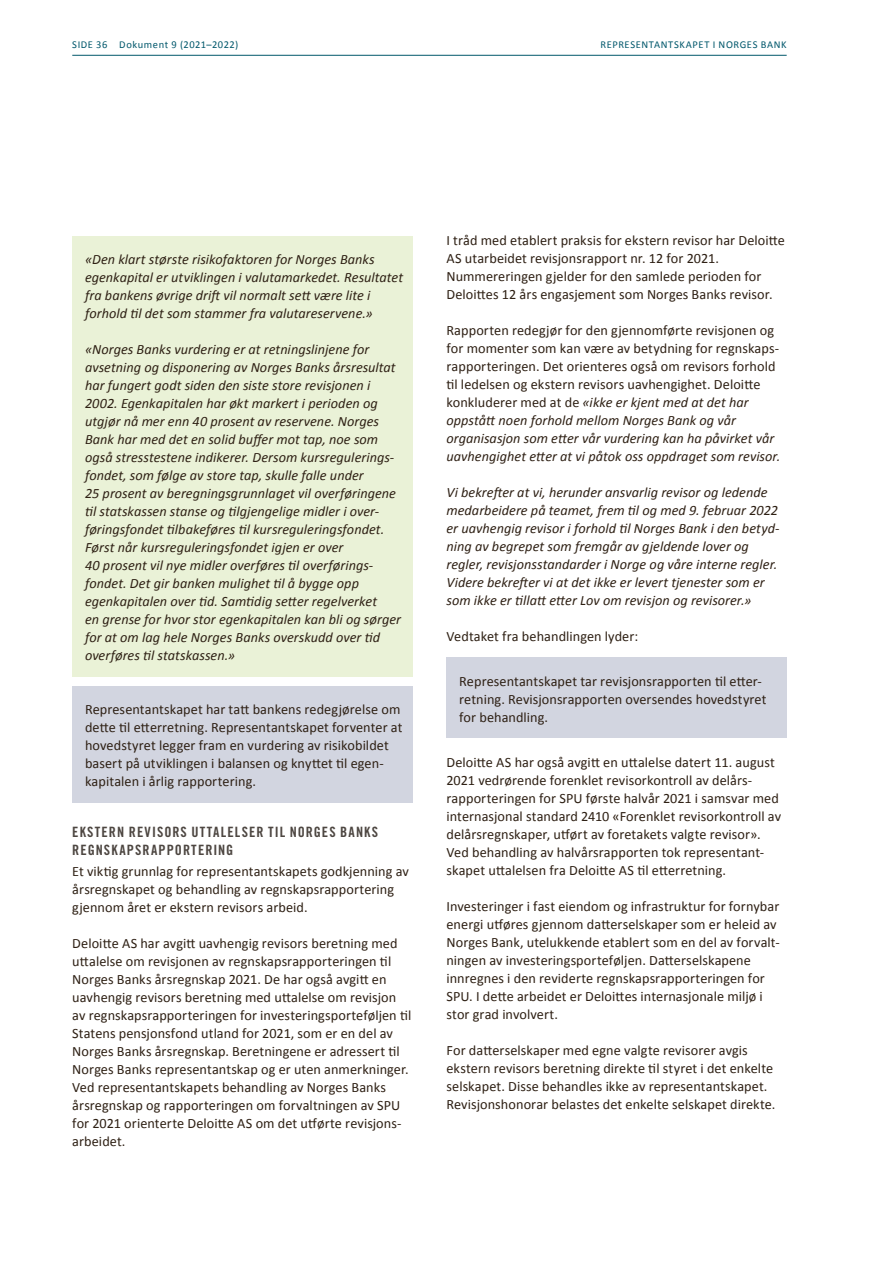
<style>
.page{position:relative;width:893px;height:1263px;background:#fff}
.page>*{position:absolute;margin:0;border:0;box-sizing:border-box;transform-origin:0 0}
.Brtekst{font:14.25px/18px "Calibri";letter-spacing:.005em;color:#2e2014}
.Brtekst_shadingboks{font:italic 14.25px/18px "Calibri";letter-spacing:.005em;color:#2e2014}
.Brtekst-2{font:italic 14.25px/18px "Calibri";color:#2e2014}
.Brtekst_shadingboks-2{font:14.25px/18px "Calibri";letter-spacing:.005em;color:#2e2014}
.Mellomtittel_2{font:14.25px/18px "Trade Gothic LT Std Bd Cn 20";letter-spacing:.075em;color:#4d4641}
.t1{font:10.5px "Calibri";letter-spacing:.055em;color:#00576b}
.s1{font-style:italic}
</style>
<div class="page">
<hr style="left:72px;top:55px;width:715px;height:1px;background:#00576b">
<div style="left:72px;top:237px;width:340px;height:98px;background:#eaf2d7"></div>
<div style="left:72px;top:327px;width:340px;height:350px;background:#eaf2d7"></div>
<div style="left:72px;top:687px;width:340px;height:116px;background:#d2d5e0"></div>
<div style="left:446px;top:658px;width:341px;height:80px;background:#d2d5e0"></div>
<p class="t1" style="left:72px;top:38px;width:168px">SIDE 36 Dokument 9 (2021–2022)</p>
<p class="t1" style="left:601px;top:38px;width:188px">REPRESENTANTSKAPET I NORGES BANK</p>
<p class="Brtekst_shadingboks" style="left:85px;top:250px;width:320px">«Den klart største risikofaktoren for Norges Banks egenkapital er utviklingen i valutamarkedet. Resultatet fra bankens øvrige drift vil normalt sett være lite i forhold til det som stammer fra valutareservene.»</p>
<p class="Brtekst_shadingboks" style="left:85px;top:340px;width:317px">«Norges Banks vurdering er at retningslinjene for avsetning og disponering av Norges Banks årsresultat har fungert godt siden den siste store revisjonen i 2002. Egenkapitalen har økt markert i perioden og utgjør nå mer enn 40 prosent av reservene. Norges Bank har med det en solid buffer mot tap, noe som også stresstestene indikerer. Dersom kursregulerings&shy;fondet, som følge av store tap, skulle falle under<br>25 prosent av beregningsgrunnlaget vil overføringene til statskassen stanse og tilgjengelige midler i over&shy;føringsfondet tilbakeføres til kursreguleringsfondet.<br>Først når kursreguleringsfondet igjen er over<br>40 prosent vil nye midler overføres til overførings&shy;fondet. Det gir banken mulighet til å bygge opp egenkapitalen over tid. Samtidig setter regelverket<br>en grense for hvor stor egenkapitalen kan bli og sørger for at om lag hele Norges Banks overskudd over tid overføres til statskassen.»</p>
<p class="Brtekst_shadingboks-2" style="left:85px;top:701px;width:319px">Representantskapet har tatt bankens redegjørelse om dette til etterretning. Representantskapet forventer at hovedstyret legger fram en vurdering av risikobildet basert på utviklingen i balansen og knyttet til egen&shy;kapitalen i årlig rapportering.</p>
<p class="Mellomtittel_2" style="left:72px;top:823px;width:307px">EKSTERN REVISORS UTTALELSER TIL NORGES BANKS<br>REGNSKAPSRAPPORTERING</p>
<p class="Brtekst" style="left:72px;top:862px;width:338px">Et viktig grunnlag for representantskapets godkjenning av årsregnskapet og behandling av regnskapsrapportering gjennom året er ekstern revisors arbeid.</p>
<p class="Brtekst" style="left:72px;top:934px;width:340px">Deloitte AS har avgitt uavhengig revisors beretning med uttalelse om revisjonen av regnskapsrapporteringen til Norges Banks årsregnskap 2021. De har også avgitt en uavhengig revisors beretning med uttalelse om revisjon av regnskapsrapporteringen for investeringsporteføljen til Statens pensjonsfond utland for 2021, som er en del av Norges Banks årsregnskap. Beretningene er adressert til Norges Banks representantskap og er uten anmerkninger.<br>Ved representantskapets behandling av Norges Banks årsregnskap og rapporteringen om forvaltningen av SPU for 2021 orienterte Deloitte AS om det utførte revisjons&shy;arbeidet.</p>
<p class="Brtekst" style="left:446px;top:231px;width:340px">I tråd med etablert praksis for ekstern revisor har Deloitte AS utarbeidet revisjonsrapport nr. 12 for 2021.<br>Nummereringen gjelder for den samlede perioden for Deloittes 12 års engasjement som Norges Banks revisor.</p>
<p class="Brtekst" style="left:446px;top:321px;width:335px">Rapporten redegjør for den gjennomførte revisjonen og for momenter som kan være av betydning for regnskaps&shy;rapporteringen. Det orienteres også om revisors forhold til ledelsen og ekstern revisors uavhengighet. Deloitte konkluderer med at de <span class="s1">«ikke er kjent med at det har oppstått noen forhold mellom Norges Bank og vår organisasjon som etter vår vurdering kan ha påvirket vår uavhengighet etter at vi påtok oss oppdraget som revisor.</span></p>
<p class="Brtekst-2" style="left:446px;top:482px;width:335px">Vi bekrefter at vi, herunder ansvarlig revisor og ledende medarbeidere på teamet, frem til og med 9. februar 2022 er uavhengig revisor i forhold til Norges Bank i den betyd&shy;ning av begrepet som fremgår av gjeldende lover og regler, revisjonsstandarder i Norge og våre interne regler.<br>Videre bekrefter vi at det ikke er levert tjenester som er som ikke er tillatt etter Lov om revisjon og revisorer.»</p>
<p class="Brtekst" style="left:446px;top:627px;width:193px">Vedtaket fra behandlingen lyder:</p>
<p class="Brtekst_shadingboks-2" style="left:459px;top:672px;width:309px">Representantskapet tar revisjonsrapporten til etter&shy;retning. Revisjonsrapporten oversendes hovedstyret for behandling.</p>
<p class="Brtekst" style="left:446px;top:753px;width:336px">Deloitte AS har også avgitt en uttalelse datert 11. august 2021 vedrørende forenklet revisorkontroll av delårs&shy;rapporteringen for SPU første halvår 2021 i samsvar med internasjonal standard 2410 «Forenklet revisorkontroll av delårsregnskaper, utført av foretakets valgte revisor».<br>Ved behandling av halvårsrapporten tok representant&shy;skapet uttalelsen fra Deloitte AS til etterretning.</p>
<p class="Brtekst" style="left:446px;top:897px;width:335px">Investeringer i fast eiendom og infrastruktur for fornybar energi utføres gjennom datterselskaper som er heleid av Norges Bank, utelukkende etablert som en del av forvalt&shy;ningen av investeringsporteføljen. Datterselskapene innregnes i den reviderte regnskapsrapporteringen for SPU. I dette arbeidet er Deloittes internasjonale miljø i stor grad involvert.</p>
<p class="Brtekst" style="left:446px;top:1041px;width:330px">For datterselskaper med egne valgte revisorer avgis ekstern revisors beretning direkte til styret i det enkelte selskapet. Disse behandles ikke av representantskapet.<br>Revisjonshonorar belastes det enkelte selskapet direkte.</p>
</div>
